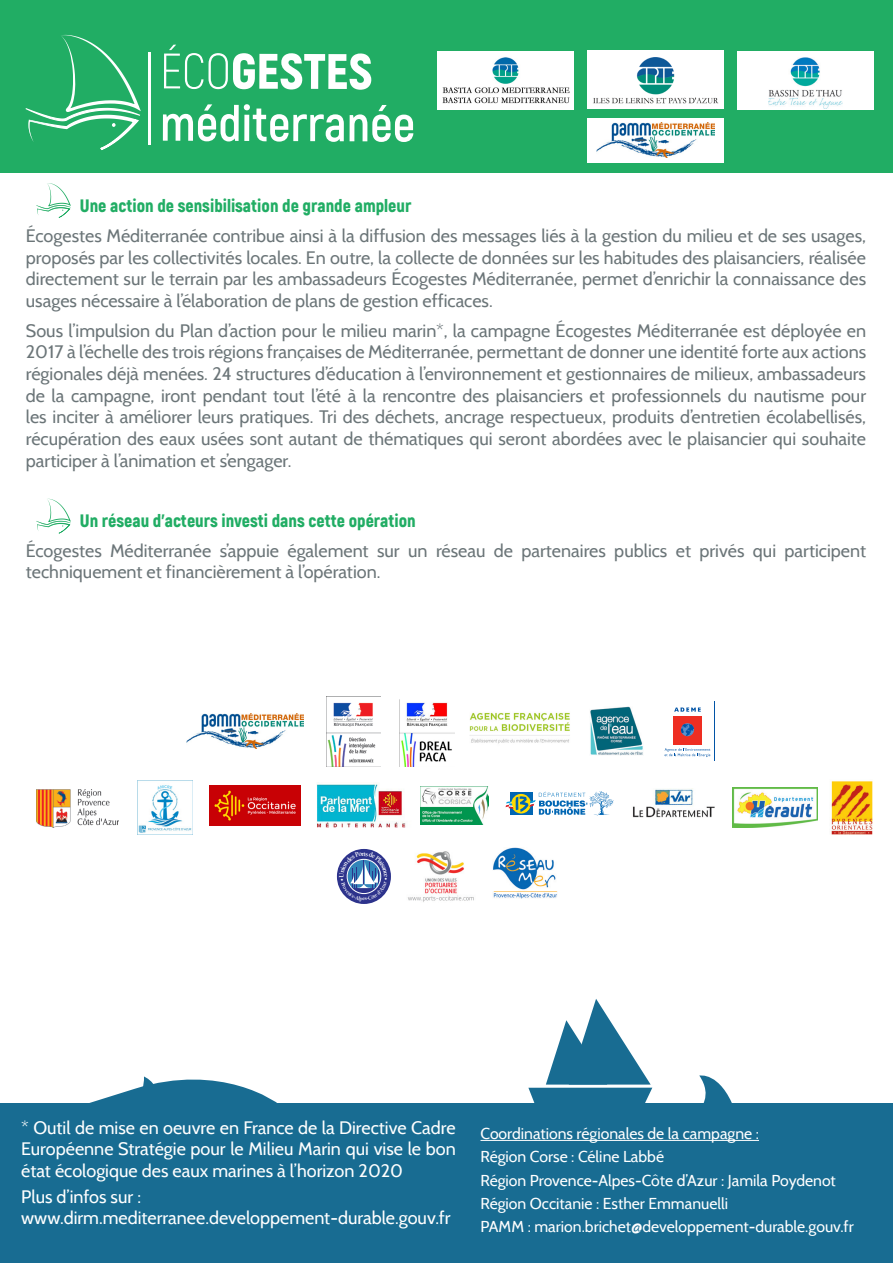
<style>
.page{position:relative;width:893px;height:1263px;background:#fff}
.page>*{position:absolute;margin:0;border:0;box-sizing:border-box;transform-origin:0 0}
.t1{font:18px/21.6px "Cabin";color:#6b7578;text-align:justify}
.t2{font:18px/21.6px "Cabin";color:#fff;text-align:justify}
.t3{font:900 18px "Akrobat";color:#21ad64}
.t4{font:15.75px "Cabin";color:#fff}
</style>
<div class="page">
<div style="left:0;top:1103px;width:893px;height:160px;background:#186c92"></div>
<div style="left:0;top:0;width:893px;height:172px;background:#21ad64"></div>
<svg style="left:36px;top:499px;width:35px;height:34px"></svg>
<svg style="left:36px;top:183px;width:35px;height:35px"></svg>
<svg style="left:26px;top:35px;width:115px;height:115px"></svg>
<hr style="left:149px;top:52px;width:2px;height:93px;background:#fff">
<svg style="left:164px;top:45px;width:207px;height:45px"></svg>
<svg style="left:163px;top:104px;width:181px;height:38px"></svg>
<svg style="left:350px;top:105px;width:63px;height:37px"></svg>
<svg style="left:89px;top:1076px;width:188px;height:27px"></svg>
<svg style="left:528px;top:999px;width:124px;height:104px"></svg>
<svg style="left:699px;top:1075px;width:33px;height:28px"></svg>
<div style="left:737px;top:51px;width:136px;height:58px;background:#fff"></div>
<div style="left:587px;top:50px;width:136px;height:58px;background:#fff"></div>
<img style="left:768px;top:58px;width:74px;height:50px">
<img style="left:593px;top:57px;width:125px;height:47px">
<div style="left:437px;top:51px;width:137px;height:58px;background:#fff"></div>
<img style="left:442px;top:57px;width:128px;height:47px">
<img style="left:408px;top:851px;width:66px;height:51px">
<div style="left:337px;top:849px;width:54px;height:55px;background:#2d338c;border-radius:50%"></div>
<img style="left:317px;top:784px;width:89px;height:44px">
<img style="left:36px;top:789px;width:82px;height:38px">
<img style="left:210px;top:785px;width:90px;height:41px">
<img style="left:733px;top:788px;width:84px;height:39px">
<img style="left:632px;top:788px;width:83px;height:30px">
<svg style="left:506px;top:791px;width:108px;height:24px"></svg>
<img style="left:421px;top:787px;width:68px;height:37px">
<img style="left:137px;top:780px;width:55px;height:55px">
<img style="left:590px;top:707px;width:53px;height:48px">
<svg style="left:714px;top:701px;width:1px;height:60px"></svg>
<div style="left:673px;top:716px;width:29px;height:28px;background:#ee2e22"></div>
<svg style="left:681px;top:723px;width:13px;height:13px"></svg>
<svg style="left:674px;top:707px;width:27px;height:5px"></svg>
<svg style="left:665px;top:748px;width:45px;height:9px"></svg>
<img style="left:326px;top:696px;width:55px;height:70px">
<img style="left:186px;top:714px;width:118px;height:35px">
<img style="left:469px;top:712px;width:101px;height:32px">
<img style="left:400px;top:702px;width:54px;height:64px">
<div style="left:587px;top:118px;width:136px;height:45px;background:#fff"></div>
<img style="left:597px;top:122px;width:117px;height:35px">
<hr style="left:480px;top:1140px;width:279px;height:1px;background:#fff">
<img style="left:493px;top:848px;width:64px;height:51px">
<img style="left:831px;top:781px;width:42px;height:54px">
<svg style="left:339px;top:852px;width:48px;height:50px"></svg>
<p class="t3" style="left:80px;top:194px;width:333px">Une action de sensibilisation de grande ampleur</p>
<p class="t1" style="left:26px;top:225px;width:842px">Écogestes Méditerranée contribue ainsi à la diffusion des messages liés à la gestion du milieu et de ses usages, proposés par les collectivités locales. En outre, la collecte de données sur les habitudes des plaisanciers, réalisée directement sur le terrain par les ambassadeurs Écogestes Méditerranée, permet d’enrichir la connaissance des usages nécessaire à l’élaboration de plans de gestion efficaces.</p>
<p class="t1" style="left:26px;top:320px;width:842px">Sous l’impulsion du Plan d’action pour le milieu marin*, la campagne Écogestes Méditerranée est déployée en 2017 à l’échelle des trois régions françaises de Méditerranée, permettant de donner une identité forte aux actions régionales déjà menées. 24 structures d’éducation à l’environnement et gestionnaires de milieux, ambassadeurs de la campagne, iront pendant tout l’été à la rencontre des plaisanciers et professionnels du nautisme pour les inciter à améliorer leurs pratiques. Tri des déchets, ancrage respectueux, produits d’entretien écolabellisés, récupération des eaux usées sont autant de thématiques qui seront abordées avec le plaisancier qui souhaite participer à l’animation et s’engager.</p>
<p class="t3" style="left:80px;top:509px;width:337px">Un réseau d’acteurs investi dans cette opération</p>
<p class="t1" style="left:26px;top:540px;width:842px">Écogestes Méditerranée s’appuie également sur un réseau de partenaires publics et privés qui participent techniquement et financièrement à l’opération.</p>
<p class="t2" style="left:21px;top:1116px;width:436px">* Outil de mise en oeuvre en France de la Directive Cadre Européenne Stratégie pour le Milieu Marin qui vise le bon état écologique des eaux marines à l’horizon 2020</p>
<p class="t2" style="left:21px;top:1185px;width:121px">Plus d’infos sur :</p>
<p class="t2" style="left:21px;top:1207px;width:431px">www.dirm.mediterranee.developpement-durable.gouv.fr</p>
<p class="t4" style="left:480px;top:1124px;width:280px">Coordinations régionales de la campagne :</p>
<p class="t4" style="left:480px;top:1147px;width:185px">Région Corse : Céline Labbé</p>
<p class="t4" style="left:480px;top:1170px;width:357px">Région Provence-Alpes-Côte d’Azur : Jamila Poydenot</p>
<p class="t4" style="left:480px;top:1193px;width:249px">Région Occitanie : Esther Emmanuelli</p>
<p class="t4" style="left:480px;top:1217px;width:375px">PAMM : marion.brichet@developpement-durable.gouv.fr</p>
</div>
